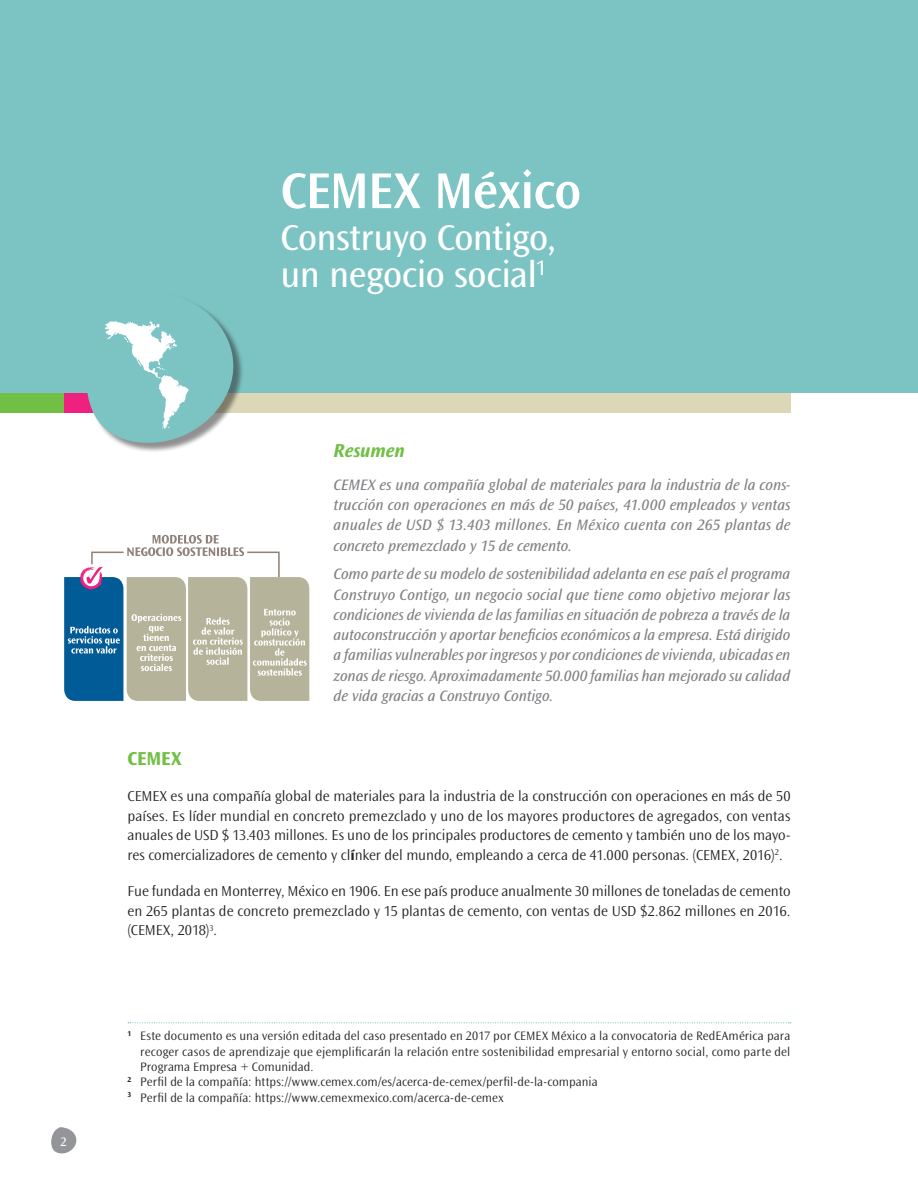
<style>
.page{position:relative;width:918px;height:1188px;background:#fff}
.page>*{position:absolute;margin:0;border:0;box-sizing:border-box;transform-origin:0 0}
.titulo_1{font:600 52.5px "Ocean Sans Std";letter-spacing:-.015em;color:#fff}
.titulo_2{font:37.5px/37.5px "Ocean Sans Std";letter-spacing:-.01em;color:#fff}
.Sub_1{font:italic 700 19.5px "Ocean Sans Std";letter-spacing:-.005em;color:#71bf45}
.Sub_1-2{font:700 19.5px "Ocean Sans Std";letter-spacing:-.005em;color:#71bf45}
.Resumen{font:italic 15.75px/20.2px "Ocean Sans Std";letter-spacing:-.01em;color:#808285;text-align:justify}
.texto{font:300 15px/19.5px "Ocean Sans Std";color:#231f20;text-align:justify}
.nota_lin{font:300 12.75px/15.3px "Ocean Sans Std";letter-spacing:.005em;color:#231f20;text-align:justify}
.nota{font:300 12.75px "Ocean Sans Std";color:#231f20}
.folio{font:12.75px "Ocean Sans Std";color:#fff}
.s1{font-weight:700}
</style>
<div class="page">
<svg style="left:51px;top:1127px;width:26px;height:27px"></svg>
<div style="left:0;top:373px;width:790px;height:40px;background:#dbd7b7"></div>
<div style="left:0;top:373px;width:64px;height:40px;background:#71bf45"></div>
<div style="left:64px;top:373px;width:64px;height:40px;background:#ee217f"></div>
<div style="left:0;top:0;width:918px;height:393px;background:#7cc3c3"></div>
<svg style="left:128px;top:1022px;width:663px;height:1px"></svg>
<div style="left:87px;top:291px;width:157px;height:163px;background:#231f20;opacity:.5"></div>
<svg style="left:87px;top:291px;width:154px;height:154px"></svg>
<svg style="left:64px;top:535px;width:245px;height:166px"></svg>
<p class="folio" style="left:61px;top:1135px;width:8px">2</p>
<p class="titulo_1" style="left:281px;top:162px;width:302px">CEMEX México</p>
<p class="titulo_2" style="left:281px;top:219px;width:277px">Construyo Contigo, un negocio social<sup>1</sup></p>
<p class="Sub_1" style="left:334px;top:440px;width:73px">Resumen</p>
<p class="Resumen" style="left:334px;top:475px;width:458px">CEMEX es una compañía global de materiales para la industria de la cons&shy;trucción con operaciones en más de 50 países, 41.000 empleados y ventas anuales de USD $ 13.403 millones. En México cuenta con 265 plantas de concreto premezclado y 15 de cemento.</p>
<p class="Resumen" style="left:334px;top:564px;width:458px">Como parte de su modelo de sostenibilidad adelanta en ese país el programa Construyo Contigo, un negocio social que tiene como objetivo mejorar las condiciones de vivienda de las familias en situación de pobreza a través de la autoconstrucción y aportar beneficios económicos a la empresa. Está dirigido a familias vulnerables por ingresos y por condiciones de vivienda, ubicadas en zonas de riesgo. Aproximadamente 50.000 familias han mejorado su calidad de vida gracias a Construyo Contigo.</p>
<p class="Sub_1-2" style="left:128px;top:748px;width:56px">CEMEX</p>
<p class="texto" style="left:128px;top:787px;width:664px">CEMEX es una compañía global de materiales para la industria de la construcción con operaciones en más de 50 países. Es líder mundial en concreto premezclado y uno de los mayores productores de agregados, con ventas anuales de USD $ 13.403 millones. Es uno de los principales productores de cemento y también uno de los mayo&shy;res comercializadores de cemento y cl<span class="s1">í</span>nker del mundo, empleando a cerca de 41.000 personas. (CEMEX, 2016)<sup>2</sup>.</p>
<p class="texto" style="left:128px;top:882px;width:664px">Fue fundada en Monterrey, México en 1906. En ese país produce anualmente 30 millones de toneladas de cemento en 265 plantas de concreto premezclado y 15 plantas de cemento, con ventas de USD $2.862 millones en 2016. (CEMEX, 2018)<sup>3</sup>.</p>
<p class="nota_lin" style="left:140px;top:1029px;width:652px;text-indent:-13px"><sup>1</sup> Este documento es una versión editada del caso presentado en 2017 por CEMEX México a la convocatoria de RedEAmérica para recoger casos de aprendizaje que ejemplificarán la relación entre sostenibilidad empresarial y entorno social, como parte del Programa Empresa + Comunidad.</p>
<p class="nota" style="left:128px;top:1075px;width:472px"><sup>2</sup> Perfil de la compañía: https://www.cemex.com/es/acerca-de-cemex/perfil-de-la-compania</p>
<p class="nota" style="left:128px;top:1090px;width:378px"><sup>3</sup> Perfil de la compañía: https://www.cemexmexico.com/acerca-de-cemex</p>
</div>
